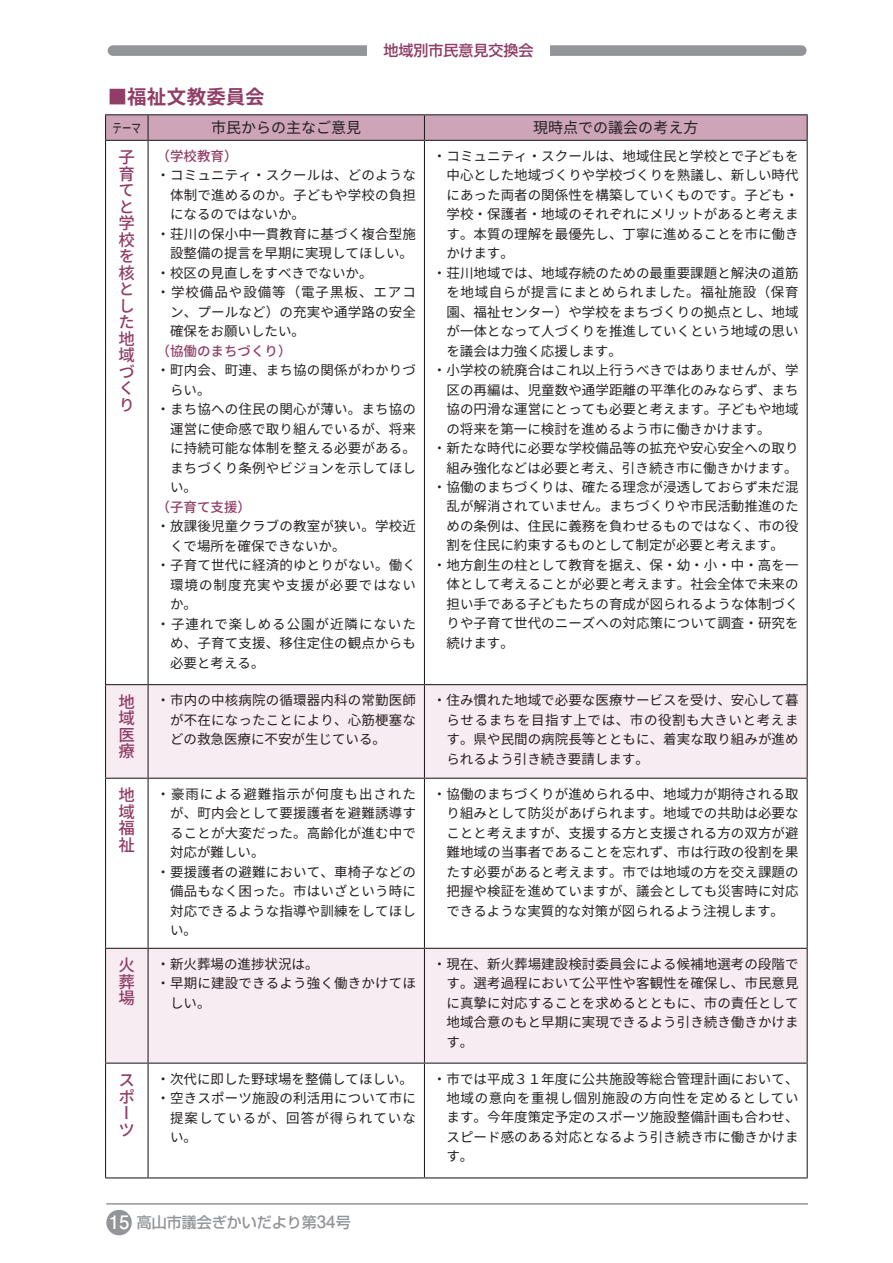
<style>
.page{position:relative;width:893px;height:1263px;background:#fff}
.page>*{position:absolute;margin:0;border:0;box-sizing:border-box;transform-origin:0 0}
.t1{font:700 19.5px "Noto Sans CJ Kjp";letter-spacing:.015em;color:#903e67}
.t2{font:500 16.5px/16.5px "Noto Sans CJ Kjp";color:#903e67;text-align:justify}
.t3{font:15px "Noto Sans CJ Kjp";color:#231f20}
.t4{font:500 15px "Shin Go Pro";color:#939598}
.t5{font:500 15px "Shin Go Pro";color:#903e67}
.t6{font:13.5px/19.5px "Noto Sans CJ Kjp";letter-spacing:.005em;color:#231f20;text-align:justify}
.t7{font:13.5px "Noto Sans CJ Kjp";letter-spacing:.07em;color:#231f20}
.t8{font:13.5px "Noto Sans CJ Kjp";letter-spacing:.075em;color:#231f20}
.t9{font:13.5px "Noto Sans CJ Kjp";letter-spacing:.045em;color:#231f20}
.t10{font:500 13.5px "Noto Sans CJ Kjp";color:#903e67}
.t11{font:13.5px "Noto Sans CJ Kjp";letter-spacing:.005em;color:#231f20;scale:.7 1}
.s1{font-family:"Futo Go B101 Pro";font-weight:700;font-size:18.6px;color:#fff}
.s2{font-family:"Futo Go B101 Pro";font-weight:700;font-size:16.95px}
</style>
<div class="page">
<hr style="left:106px;top:1203px;width:702px;height:1px;background:#939598">
<div style="left:106px;top:1210px;width:26px;height:25px;background:#939598;border-radius:50%"></div>
<div style="left:113px;top:45px;width:688px;height:11px;background:#939598"></div>
<div style="left:367px;top:38px;width:183px;height:25px;background:#fff"></div>
<svg style="left:106px;top:685px;width:701px;height:377px;fill:#f7ecf1"></svg>
<hr style="left:105px;top:114px;width:43px;height:1px;background:#231f20">
<hr style="left:148px;top:114px;width:276px;height:1px;background:#231f20">
<hr style="left:424px;top:114px;width:384px;height:1px;background:#231f20">
<svg style="left:105px;top:115px;width:703px;height:25px;background:#c8a0b3"></svg>
<hr style="left:105px;top:140px;width:43px;height:1px;background:#231f20">
<hr style="left:105px;top:141px;width:1px;height:543px;background:#231f20">
<hr style="left:148px;top:140px;width:276px;height:1px;background:#231f20">
<hr style="left:148px;top:141px;width:1px;height:543px;background:#231f20">
<hr style="left:424px;top:140px;width:384px;height:1px;background:#231f20">
<hr style="left:424px;top:141px;width:1px;height:543px;background:#231f20">
<hr style="left:807px;top:141px;width:1px;height:543px;background:#231f20">
<hr style="left:105px;top:684px;width:43px;height:1px;background:#231f20">
<hr style="left:105px;top:685px;width:1px;height:93px;background:#231f20">
<hr style="left:148px;top:684px;width:276px;height:1px;background:#231f20">
<hr style="left:148px;top:685px;width:1px;height:93px;background:#231f20">
<hr style="left:424px;top:684px;width:384px;height:1px;background:#231f20">
<hr style="left:424px;top:685px;width:1px;height:93px;background:#231f20">
<hr style="left:807px;top:685px;width:1px;height:93px;background:#231f20">
<hr style="left:105px;top:778px;width:43px;height:1px;background:#231f20">
<hr style="left:105px;top:779px;width:1px;height:169px;background:#231f20">
<hr style="left:148px;top:778px;width:276px;height:1px;background:#231f20">
<hr style="left:148px;top:779px;width:1px;height:169px;background:#231f20">
<hr style="left:424px;top:778px;width:384px;height:1px;background:#231f20">
<hr style="left:424px;top:779px;width:1px;height:169px;background:#231f20">
<hr style="left:807px;top:779px;width:1px;height:169px;background:#231f20">
<hr style="left:105px;top:948px;width:43px;height:1px;background:#231f20">
<hr style="left:105px;top:949px;width:1px;height:113px;background:#231f20">
<hr style="left:148px;top:948px;width:276px;height:1px;background:#231f20">
<hr style="left:148px;top:949px;width:1px;height:113px;background:#231f20">
<hr style="left:424px;top:948px;width:384px;height:1px;background:#231f20">
<hr style="left:424px;top:949px;width:1px;height:113px;background:#231f20">
<hr style="left:807px;top:949px;width:1px;height:113px;background:#231f20">
<hr style="left:105px;top:1062px;width:43px;height:2px;background:#231f20">
<hr style="left:105px;top:1064px;width:1px;height:113px;background:#231f20">
<hr style="left:148px;top:1062px;width:276px;height:2px;background:#231f20">
<hr style="left:148px;top:1064px;width:1px;height:113px;background:#231f20">
<hr style="left:424px;top:1062px;width:384px;height:2px;background:#231f20">
<hr style="left:424px;top:1064px;width:1px;height:113px;background:#231f20">
<hr style="left:807px;top:1064px;width:1px;height:113px;background:#231f20">
<hr style="left:105px;top:1177px;width:43px;height:1px;background:#231f20">
<hr style="left:148px;top:1177px;width:276px;height:1px;background:#231f20">
<hr style="left:424px;top:1177px;width:384px;height:1px;background:#231f20">
<p class="t5" style="left:383px;top:38px;width:152px">地域別市民意見交換会</p>
<h1 class="t1" style="left:108px;top:86px;width:159px">■福祉文教委員会</h1>
<p class="t11" style="left:113px;top:120px;width:42px">テーマ</p>
<p class="t3" style="left:211px;top:119px;width:151px">市民からの主なご意見</p>
<p class="t3" style="left:533px;top:119px;width:166px">現時点での議会の考え方</p>
<p class="t2" style="left:119px;top:149px;width:17px;text-align:left">子育てと学校を核とした地域づくり</p>
<p class="t10" style="left:157px;top:148px;width:82px">（学校教育）</p>
<p class="t6" style="left:433px;top:146px;width:367px">・コミュニティ・スクールは、地域住民と学校とで子どもを</p>
<p class="t6" style="left:446px;top:166px;width:354px">中心とした地域づくりや学校づくりを熟議し、新しい時代</p>
<p class="t6" style="left:446px;top:185px;width:354px">にあった両者の関係性を構築していくものです。子ども・</p>
<p class="t6" style="left:446px;top:205px;width:354px">学校・保護者・地域のそれぞれにメリットがあると考えま</p>
<p class="t6" style="left:446px;top:224px;width:354px">す。本質の理解を最優先し、丁寧に進めることを市に働き</p>
<p class="t6" style="left:446px;top:244px;width:69px">かけます。</p>
<p class="t6" style="left:433px;top:263px;width:367px">・荘川地域では、地域存続のための最重要課題と解決の道筋</p>
<p class="t9" style="left:446px;top:284px;width:354px">を地域自らが提言にまとめられました。福祉施設（保育</p>
<p class="t6" style="left:446px;top:302px;width:354px">園、福祉センター）や学校をまちづくりの拠点とし、地域</p>
<p class="t6" style="left:446px;top:322px;width:354px">が一体となって人づくりを推進していくという地域の思い</p>
<p class="t6" style="left:446px;top:341px;width:177px">を議会は力強く応援します。</p>
<p class="t6" style="left:433px;top:361px;width:367px">・小学校の統廃合はこれ以上行うべきではありませんが、学</p>
<p class="t6" style="left:446px;top:380px;width:354px">区の再編は、児童数や通学距離の平準化のみならず、まち</p>
<p class="t6" style="left:446px;top:400px;width:354px">協の円滑な運営にとっても必要と考えます。子どもや地域</p>
<p class="t6" style="left:446px;top:419px;width:325px">の将来を第一に検討を進めるよう市に働きかけます。</p>
<p class="t6" style="left:433px;top:439px;width:367px">・新たな時代に必要な学校備品等の拡充や安心安全への取り</p>
<p class="t6" style="left:446px;top:458px;width:352px">組み強化などは必要と考え、引き続き市に働きかけます。</p>
<p class="t6" style="left:433px;top:478px;width:367px">・協働のまちづくりは、確たる理念が浸透しておらず未だ混</p>
<p class="t6" style="left:446px;top:497px;width:354px">乱が解消されていません。まちづくりや市民活動推進のた</p>
<p class="t6" style="left:446px;top:517px;width:354px">めの条例は、住民に義務を負わせるものではなく、市の役</p>
<p class="t6" style="left:446px;top:536px;width:339px">割を住民に約束するものとして制定が必要と考えます。</p>
<p class="t6" style="left:433px;top:556px;width:367px">・地方創生の柱として教育を据え、保・幼・小・中・高を一</p>
<p class="t6" style="left:446px;top:575px;width:354px">体として考えることが必要と考えます。社会全体で未来の</p>
<p class="t6" style="left:446px;top:594px;width:354px">担い手である子どもたちの育成が図られるような体制づく</p>
<p class="t6" style="left:446px;top:614px;width:354px">りや子育て世代のニーズへの対応策について調査・研究を</p>
<p class="t6" style="left:446px;top:633px;width:69px">続けます。</p>
<p class="t6" style="left:157px;top:166px;width:261px">・コミュニティ・スクールは、どのような</p>
<p class="t6" style="left:170px;top:185px;width:247px">体制で進めるのか。子どもや学校の負担</p>
<p class="t6" style="left:170px;top:205px;width:136px">になるのではないか。</p>
<p class="t6" style="left:157px;top:224px;width:261px">・荘川の保小中一貫教育に基づく複合型施</p>
<p class="t6" style="left:170px;top:244px;width:244px">設整備の提言を早期に実現してほしい。</p>
<p class="t6" style="left:157px;top:263px;width:217px">・校区の見直しをすべきでないか。</p>
<p class="t7" style="left:157px;top:285px;width:261px">・学校備品や設備等（電子黒板、エアコ</p>
<p class="t6" style="left:170px;top:302px;width:247px">ン、プールなど）の充実や通学路の安全</p>
<p class="t6" style="left:170px;top:322px;width:136px">確保をお願いしたい。</p>
<p class="t10" style="left:157px;top:343px;width:136px">（協働のまちづくり）</p>
<p class="t6" style="left:157px;top:361px;width:261px">・町内会、町連、まち協の関係がわかりづ</p>
<p class="t6" style="left:170px;top:380px;width:42px">らい。</p>
<p class="t6" style="left:157px;top:400px;width:261px">・まち協への住民の関心が薄い。まち協の</p>
<p class="t6" style="left:170px;top:419px;width:247px">運営に使命感で取り組んでいるが、将来</p>
<p class="t6" style="left:170px;top:439px;width:247px">に持続可能な体制を整える必要がある。</p>
<p class="t6" style="left:170px;top:458px;width:247px">まちづくり条例やビジョンを示してほし</p>
<p class="t6" style="left:170px;top:478px;width:28px">い。</p>
<p class="t10" style="left:157px;top:499px;width:96px">（子育て支援）</p>
<p class="t6" style="left:157px;top:517px;width:261px">・放課後児童クラブの教室が狭い。学校近</p>
<p class="t6" style="left:170px;top:536px;width:177px">くで場所を確保できないか。</p>
<p class="t6" style="left:157px;top:556px;width:261px">・子育て世代に経済的ゆとりがない。働く</p>
<p class="t8" style="left:170px;top:577px;width:247px">環境の制度充実や支援が必要ではない</p>
<p class="t6" style="left:170px;top:595px;width:28px">か。</p>
<p class="t7" style="left:157px;top:616px;width:261px">・子連れで楽しめる公園が近隣にないた</p>
<p class="t6" style="left:170px;top:634px;width:247px">め、子育て支援、移住定住の観点からも</p>
<p class="t6" style="left:170px;top:653px;width:96px">必要と考える。</p>
<p class="t2" style="left:119px;top:694px;width:17px">地域医療</p>
<p class="t6" style="left:170px;top:691px;width:247px;text-indent:-14px">・市内の中核病院の循環器内科の常勤医師が不在になったことにより、心筋梗塞などの救急医療に不安が生じている。</p>
<p class="t6" style="left:446px;top:691px;width:354px;text-indent:-14px">・住み慣れた地域で必要な医療サービスを受け、安心して暮らせるまちを目指す上では、市の役割も大きいと考えます。県や民間の病院長等とともに、着実な取り組みが進められるよう引き続き要請します。</p>
<p class="t2" style="left:119px;top:787px;width:17px">地域福祉</p>
<p class="t7" style="left:157px;top:786px;width:261px">・豪雨による避難指示が何度も出された</p>
<p class="t6" style="left:446px;top:784px;width:354px;text-indent:-14px">・協働のまちづくりが進められる中、地域力が期待される取り組みとして防災があげられます。地域での共助は必要なことと考えますが、支援する方と支援される方の双方が避難地域の当事者であることを忘れず、市は行政の役割を果たす必要があると考えます。市では地域の方を交え課題の把握や検証を進めていますが、議会としても災害時に対応できるような実質的な対策が図られるよう注視します。</p>
<p class="t6" style="left:170px;top:804px;width:247px">が、町内会として要援護者を避難誘導す</p>
<p class="t6" style="left:170px;top:823px;width:247px">ることが大変だった。高齢化が進む中で</p>
<p class="t6" style="left:170px;top:843px;width:96px">対応が難しい。</p>
<p class="t6" style="left:157px;top:862px;width:261px">・要援護者の避難において、車椅子などの</p>
<p class="t6" style="left:170px;top:882px;width:247px">備品もなく困った。市はいざという時に</p>
<p class="t6" style="left:170px;top:901px;width:247px">対応できるような指導や訓練をしてほし</p>
<p class="t6" style="left:170px;top:921px;width:28px">い。</p>
<p class="t2" style="left:119px;top:957px;width:17px">火葬場</p>
<p class="t6" style="left:157px;top:954px;width:163px">・新火葬場の進捗状況は。</p>
<p class="t6" style="left:157px;top:974px;width:261px">・早期に建設できるよう強く働きかけてほ</p>
<p class="t6" style="left:170px;top:993px;width:42px">しい。</p>
<p class="t2" style="left:119px;top:1072px;width:17px;text-align:left">スポーツ</p>
<p class="t6" style="left:157px;top:1069px;width:258px">・次代に即した野球場を整備してほしい。</p>
<p class="t6" style="left:157px;top:1088px;width:261px">・空きスポーツ施設の利活用について市に</p>
<p class="t8" style="left:170px;top:1110px;width:247px">提案しているが、回答が得られていな</p>
<p class="t6" style="left:170px;top:1127px;width:28px">い。</p>
<p class="t4" style="left:109px;top:1210px;width:243px"><span class="s1">15</span> 高山市議会ぎかいだより第<span class="s2">34</span>号</p>
<p class="t6" style="left:446px;top:954px;width:354px;text-indent:-14px">・現在、新火葬場建設検討委員会による候補地選考の段階です。選考過程において公平性や客観性を確保し、市民意見に真摯に対応することを求めるとともに、市の責任として地域合意のもと早期に実現できるよう引き続き働きかけます。</p>
<p class="t6" style="left:446px;top:1069px;width:354px;text-indent:-14px">・市では平成３１年度に公共施設等総合管理計画において、地域の意向を重視し個別施設の方向性を定めるとしています。今年度策定予定のスポーツ施設整備計画も合わせ、スピード感のある対応となるよう引き続き市に働きかけます。</p>
</div>
